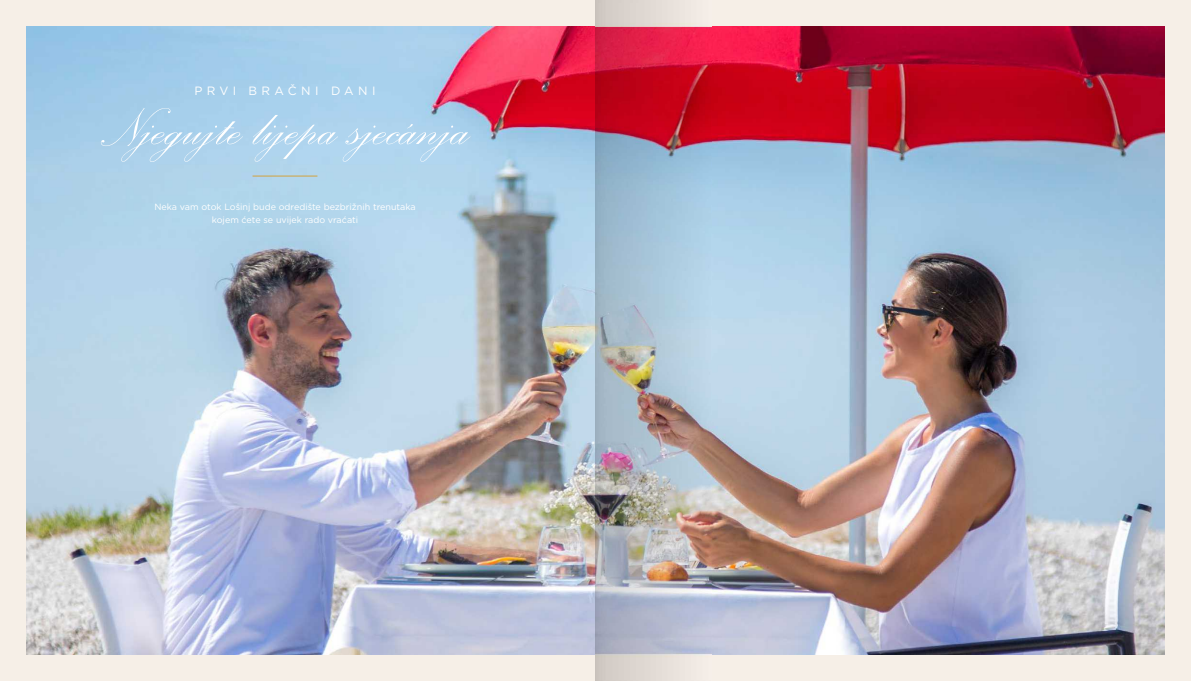
<style>
.page{position:relative;width:1191px;height:681px;background:#fff}
.page>*{position:absolute;margin:0;border:0;box-sizing:border-box;transform-origin:0 0}
.t1{font:68px "Palace Script";color:#fff}
.t2{font:12px "Gotham";letter-spacing:.36em;color:#fff}
.t3{font:9px/13px "Gotham";color:#fff;text-align:center}
</style>
<div class="page">
<div style="left:595px;top:0;width:596px;height:680px;background:#f6efe7"></div>
<div style="left:0;top:0;width:595px;height:680px;background:#f6efe7"></div>
<img style="left:27px;top:27px;width:1137px;height:626px">
<hr style="left:252px;top:175px;width:65px;height:1px;background:#d2a23d">
<img style="left:595px;top:0;width:116px;height:680px">
<h2 class="t2" style="left:194px;top:86px;width:182px">PRVI BRAČNI DANI</h2>
<h1 class="t1" style="left:100px;top:82px;width:371px">Njegujte lijepa sjec’anja</h1>
<p class="t3" style="left:154px;top:201px;width:263px">Neka vam otok Lošinj bude odredište bezbrižnih trenutaka kojem ćete se uvijek rado vraćati</p>
</div>
